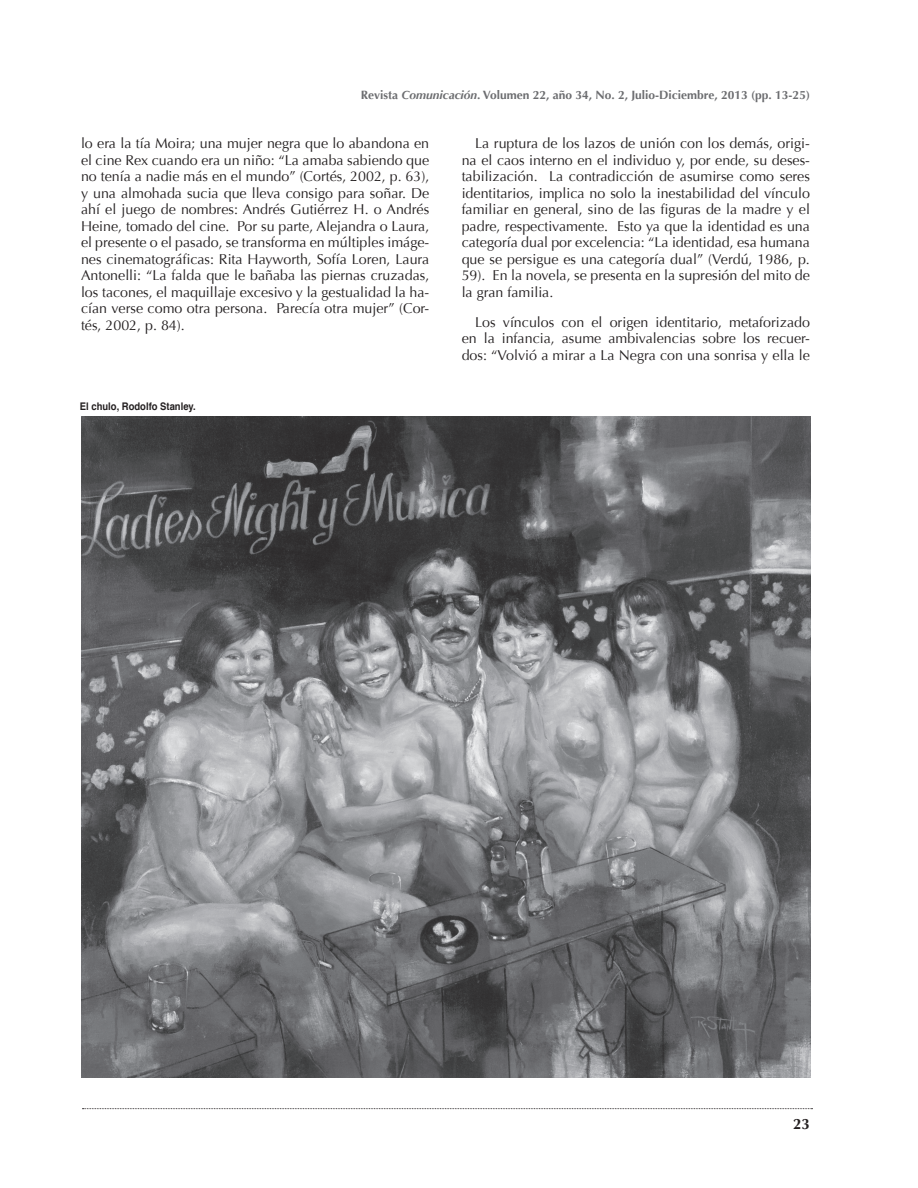
<style>
.page{position:relative;width:918px;height:1188px;background:#fff}
.page>*{position:absolute;margin:0;border:0;box-sizing:border-box;transform-origin:0 0}
.t1{font:700 15px "Optima";color:#231f20}
.t2{font:14.25px/16.5px "Optima";color:#231f20;text-align:justify}
.t3{font:700 12px "Optima";color:#6c6d70}
.t4{font:700 10.5px "Helvetica";color:#231f20;scale:.9 1}
.s1{font-style:italic}
</style>
<div class="page">
<svg style="left:82px;top:1108px;width:731px;height:1px"></svg>
<img style="left:81px;top:417px;width:729px;height:661px">
<p class="t3" style="left:361px;top:88px;width:451px">Revista <span class="s1">Comunicación</span>. Volumen 22, año 34, No. 2, Julio-Diciembre, 2013 (pp. 13-25)</p>
<p class="t2" style="left:81px;top:135px;width:350px">lo era la tía Moira; una mujer negra que lo abandona en el cine Rex cuando era un niño: “La amaba sabiendo que no tenía a nadie más en el mundo” (Cortés, 2002, p. 63), y una almohada sucia que lleva consigo para soñar. De ahí el juego de nombres: Andrés Gutiérrez H. o Andrés Heine, tomado del cine. Por su parte, Alejandra o Laura, el presente o el pasado, se transforma en múltiples imáge&shy;nes cinematográficas: Rita Hayworth, Sofía Loren, Laura Antonelli: “La falda que le bañaba las piernas cruzadas, los tacones, el maquillaje excesivo y la gestualidad la ha&shy;cían verse como otra persona. Parecía otra mujer” (Cor&shy;tés, 2002, p. 84).</p>
<p class="t2" style="left:462px;top:135px;width:350px;text-indent:13px">La ruptura de los lazos de unión con los demás, origi&shy;na el caos interno en el individuo y, por ende, su deses&shy;tabilización. La contradicción de asumirse como seres identitarios, implica no solo la inestabilidad del vínculo familiar en general, sino de las figuras de la madre y el padre, respectivamente. Esto ya que la identidad es una categoría dual por excelencia: “La identidad, esa humana que se persigue es una categoría dual” (Verdú, 1986, p.<br>59). En la novela, se presenta en la supresión del mito de la gran familia.</p>
<p class="t2" style="left:462px;top:314px;width:350px;text-indent:13px">Los vínculos con el origen identitario, metaforizado en la infancia, asume ambivalencias sobre los recuer&shy;dos: “Volvió a mirar a La Negra con una sonrisa y ella le</p>
<p class="t4" style="left:80px;top:397px;width:130px">El chulo, Rodolfo Stanley.</p>
<p class="t1" style="left:793px;top:1115px;width:18px">23</p>
</div>
